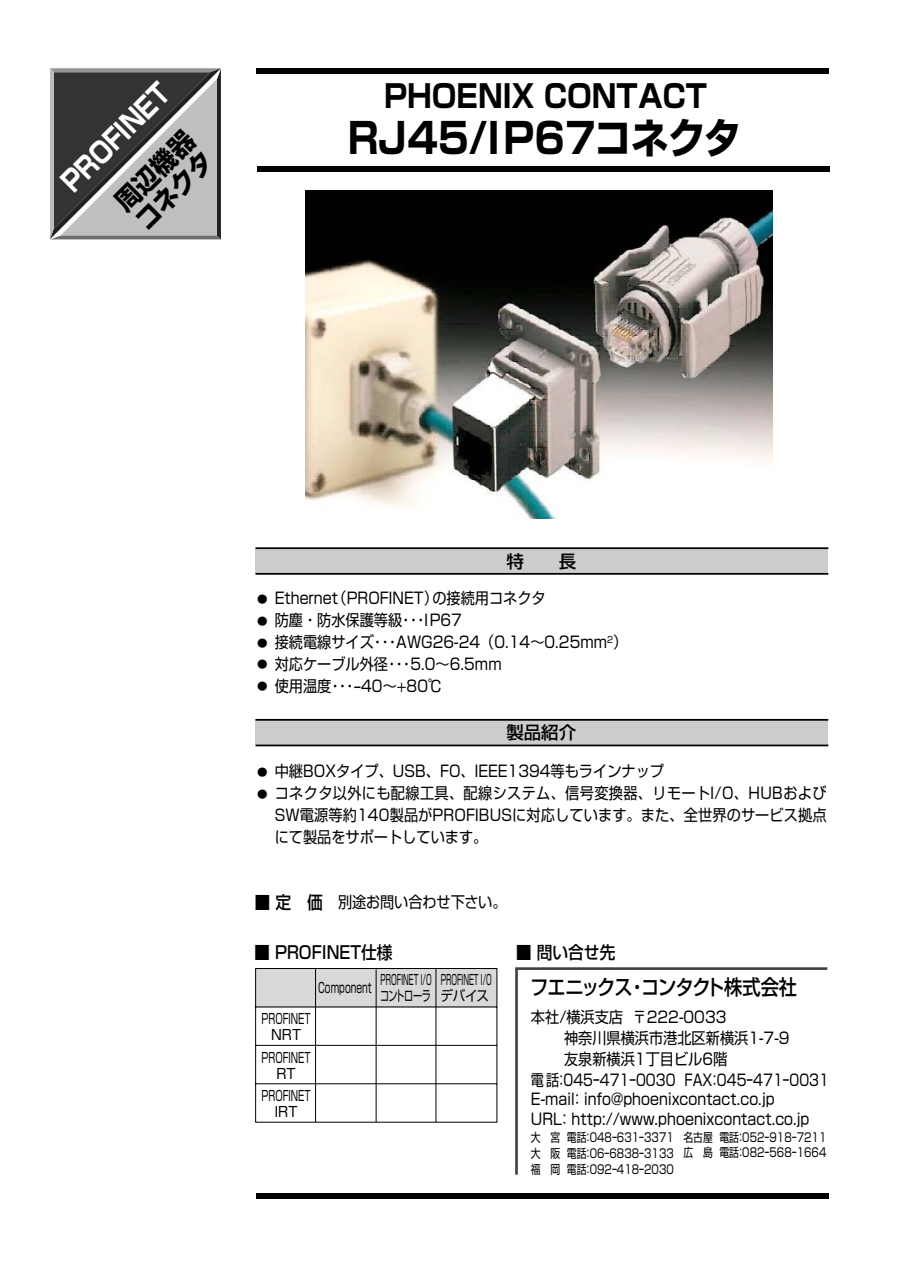
<style>
.page{position:relative;width:903px;height:1274px;background:#fff}
.page>*{position:absolute;margin:0;border:0;box-sizing:border-box;transform-origin:0 0}
.t1{font:700 42px "Shin Go";color:#000;scale:.9 1}
.t2{font:700 31.5px "Shin Go";color:#000;scale:.9 1}
.t3{font:700 28px "Shin Go";color:#fff;scale:.85 1}
.t4{font:700 26.25px/28px "Shin Go";color:#000;scale:.95 1}
.t5{font:500 21px "Shin Go";letter-spacing:-.045em;color:#000;scale:.87 1}
.t6{font:500 17.5px "Shin Go";color:#000;scale:.9 1}
.t7{font:500 17.5px "Shin Go";color:#000}
.t8{font:15.75px/21.9px "Shin Go";color:#000;scale:.9 1}
.t9{font:15.75px "Shin Go";color:#000;scale:.83 1}
.t10{font:14px/15.8px "Shin Go";color:#000;text-align:center;scale:.65 1}
.t11{font:14px/15.8px "Shin Go";color:#000;scale:.5 1}
.t12{font:12.25px/15.8px "Shin Go";color:#000;text-align:justify;scale:.8 1}
.t13{font:10.5px/21.9px "Shin Go";color:#000;text-align:justify}
</style>
<div class="page">
<div style="left:256px;top:548px;width:572px;height:26px;background:#ccc"></div>
<hr style="left:256px;top:573px;width:572px;height:2px;background:#000">
<hr style="left:256px;top:547px;width:572px;height:2px;background:#000">
<div style="left:256px;top:720px;width:572px;height:25px;background:#ccc"></div>
<hr style="left:256px;top:745px;width:572px;height:1px;background:#000">
<hr style="left:256px;top:719px;width:572px;height:2px;background:#000">
<div style="left:256px;top:68px;width:573px;height:6px;background:#000"></div>
<div style="left:257px;top:166px;width:573px;height:6px;background:#000"></div>
<div style="left:256px;top:1193px;width:573px;height:6px;background:#000"></div>
<img style="left:306px;top:190px;width:467px;height:328px">
<svg style="left:255px;top:968px;width:243px;height:155px"></svg>
<svg style="left:50px;top:68px;width:171px;height:171px;background:#7b7b7b"></svg>
<svg style="left:515px;top:967px;width:313px;height:208px"></svg>
<h3 class="t3" style="left:59px;top:179px;width:166px;rotate:-45deg">PROFINET</h3>
<h3 class="t4" style="left:112px;top:199px;width:106px;rotate:-45deg">周辺機器コネクタ</h3>
<h2 class="t2" style="left:384px;top:85px;width:361px">PHOENIX CONTACT</h2>
<h1 class="t1" style="left:348px;top:123px;width:438px">RJ45/IP67コネクタ</h1>
<p class="t7" style="left:506px;top:555px;width:71px">特　　長</p>
<p class="t8" style="left:275px;top:589px;width:393px">Ethernet（PROFINET）の接続用コネクタ　　<br>防塵・防水保護等級・・・IP67<br>接続電線サイズ・・・AWG26-24（0.14～0.25mm<sup>2</sup>）対応ケーブル外径・・・5.0～6.5mm<br>使用温度・・・-40～+80℃</p>
<p class="t13" style="left:257px;top:589px;width:12px">● ● ● ● ●</p>
<p class="t7" style="left:506px;top:726px;width:71px">製品紹介</p>
<p class="t13" style="left:257px;top:762px;width:12px">● ●</p>
<p class="t8" style="left:275px;top:762px;width:615px">中継BOXタイプ、USB、FO、IEEE1394等もラインナップ<br>コネクタ以外にも配線工具、配線システム、信号変換器、リモートI/O、HUBおよびSW電源等約140製品がPROFIBUSに対応しています。また、全世界のサービス拠点にて製品をサポートしています。</p>
<p class="t6" style="left:255px;top:896px;width:77px">■ 定　価</p>
<p class="t8" style="left:338px;top:893px;width:189px">別途お問い合わせ下さい。</p>
<p class="t6" style="left:254px;top:946px;width:155px">■ PROFINET仕様</p>
<p class="t10" style="left:318px;top:981px;width:84px">Component</p>
<p class="t10" style="left:262px;top:1012px;width:77px">PROFINET<br>NRT</p>
<p class="t11" style="left:380px;top:974px;width:105px">PROFINET I/Oコントローラ</p>
<p class="t11" style="left:440px;top:974px;width:105px">PROFINET I/Oデバイス</p>
<p class="t10" style="left:262px;top:1051px;width:77px">PROFINET<br>RT</p>
<p class="t10" style="left:262px;top:1089px;width:77px">PROFINET<br>IRT</p>
<p class="t6" style="left:516px;top:945px;width:112px">■ 問い合せ先</p>
<h3 class="t5" style="left:530px;top:979px;width:309px">フエニックス・コンタクト株式会社</h3>
<p class="t8" style="left:531px;top:1008px;width:219px">本社/横浜支店 〒222-0033</p>
<p class="t8" style="left:531px;top:1029px;width:289px">　　 神奈川県横浜市港北区新横浜1-7-9</p>
<p class="t8" style="left:564px;top:1050px;width:183px">友泉新横浜1丁目ビル6階</p>
<p class="t9" style="left:531px;top:1074px;width:361px">電話：045ｰ471ｰ0030 FAX：045ｰ471ｰ0031</p>
<p class="t8" style="left:531px;top:1092px;width:311px;line-height:19.2px">E-mail： info@phoenixcontact.co.jp<br>URL： http://www.phoenixcontact.co.jp</p>
<p class="t12" style="left:531px;top:1131px;width:180px">大　宮 電話：048ｰ631ｰ3371大　阪 電話：06ｰ6838ｰ3133福　岡 電話：092ｰ418ｰ2030</p>
<p class="t12" style="left:683px;top:1131px;width:180px">名古屋 電話：052ｰ918ｰ7211広　島 電話：082ｰ568ｰ1664</p>
</div>
